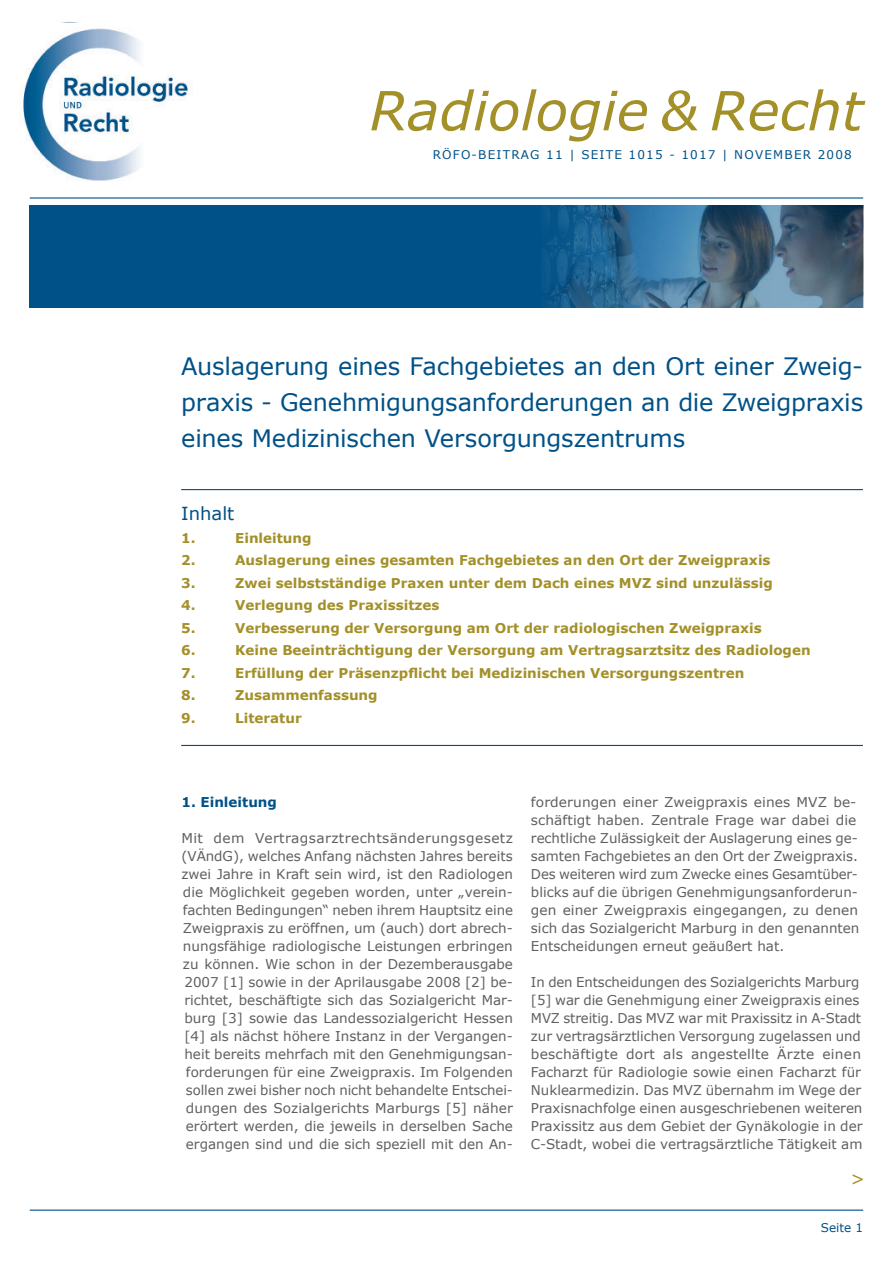
<style>
.page{position:relative;width:893px;height:1263px;background:#fff}
.page>*{position:absolute;margin:0;border:0;box-sizing:border-box;transform-origin:0 0}
.t1{font:italic 54px "Verdana";color:#a39029}
.Headline_14pt___ZA_1{font:24px/36px "Verdana";letter-spacing:-.01em;color:#005187;text-align:justify}
.t2{font:18px "Verdana";color:#005187}
.t3{font:18px "Verdana";color:#a39029}
.Fließtext{font:13.5px/18px "Verdana";color:#5f5f62}
.t4{font:700 13.5px "Verdana";color:#a39029}
.Subhead_9pt___ZA_12{font:700 13.5px "Verdana";color:#005187}
.t5{font:12px "Verdana";letter-spacing:.1em;color:#005187}
</style>
<div class="page">
<hr style="left:30px;top:1209px;width:833px;height:2px;background:#005187">
<img style="left:23px;top:28px;width:170px;height:153px">
<hr style="left:181px;top:745px;width:682px;height:1px;background:#005187">
<hr style="left:30px;top:197px;width:833px;height:2px;background:#005187">
<div style="left:30px;top:206px;width:833px;height:102px;background:#005187"></div>
<img style="left:542px;top:206px;width:321px;height:102px">
<hr style="left:181px;top:489px;width:682px;height:1px;background:#005187">
<p class="t1" style="left:369px;top:74px;width:495px">Radiologie &amp; Recht</p>
<p class="t5" style="left:433px;top:146px;width:421px">RÖFO-BEITRAG 11 | SEITE 1015 - 1017 | NOVEMBER 2008</p>
<p class="Headline_14pt___ZA_1" style="left:181px;top:348px;width:683px">Auslagerung eines Fachgebietes an den Ort einer Zweig&shy;praxis - Genehmigungsanforderungen an die Zweigpraxis eines Medizinischen Versorgungszentrums</p>
<p class="t2" style="left:181px;top:501px;width:55px">Inhalt</p>
<p class="t4" style="left:181px;top:528px;width:16px">1.</p>
<p class="t4" style="left:235px;top:528px;width:78px">Einleitung</p>
<p class="t4" style="left:181px;top:551px;width:16px">2.</p>
<p class="t4" style="left:235px;top:551px;width:537px">Auslagerung eines gesamten Fachgebietes an den Ort der Zweigpraxis</p>
<p class="t4" style="left:181px;top:573px;width:16px">3.</p>
<p class="t4" style="left:235px;top:573px;width:539px">Zwei selbstständige Praxen unter dem Dach eines MVZ sind unzulässig</p>
<p class="t4" style="left:181px;top:596px;width:16px">4.</p>
<p class="t4" style="left:235px;top:596px;width:206px">Verlegung des Praxissitzes</p>
<p class="t4" style="left:181px;top:618px;width:16px">5.</p>
<p class="t4" style="left:235px;top:618px;width:528px">Verbesserung der Versorgung am Ort der radiologischen Zweigpraxis</p>
<p class="t4" style="left:181px;top:641px;width:16px">6.</p>
<p class="t4" style="left:235px;top:641px;width:577px">Keine Beeinträchtigung der Versorgung am Vertragsarztsitz des Radiologen</p>
<p class="t4" style="left:181px;top:663px;width:16px">7.</p>
<p class="t4" style="left:235px;top:663px;width:511px">Erfüllung der Präsenzpflicht bei Medizinischen Versorgungszentren</p>
<p class="t4" style="left:181px;top:686px;width:16px">8.</p>
<p class="t4" style="left:235px;top:686px;width:144px">Zusammenfassung</p>
<p class="t4" style="left:181px;top:708px;width:16px">9.</p>
<p class="t4" style="left:235px;top:708px;width:68px">Literatur</p>
<p class="Subhead_9pt___ZA_12" style="left:181px;top:793px;width:97px">1. Einleitung</p>
<p class="Fließtext" style="left:181px;top:829px;width:333px;text-align:center">Mit dem Vertragsarztrechtsänderungsgesetz (VÄndG), welches Anfang nächsten Jahres bereits zwei Jahre in Kraft sein wird, ist den Radiologen die Möglichkeit gegeben worden, unter „verein&shy;fachten Bedingungen“ neben ihrem Hauptsitz eine Zweigpraxis zu eröffnen, um (auch) dort abrech&shy;nungsfähige radiologische Leistungen erbringen zu können. Wie schon in der Dezemberausgabe 2007 [1] sowie in der Aprilausgabe 2008 [2] be&shy;richtet, beschäftigte sich das Sozialgericht Mar&shy;burg [3] sowie das Landessozialgericht Hessen [4] als nächst höhere Instanz in der Vergangen&shy;heit bereits mehrfach mit den Genehmigungsan&shy;forderungen für eine Zweigpraxis. Im Folgenden sollen zwei bisher noch nicht behandelte Entschei&shy;dungen des Sozialgerichts Marburgs [5] näher erörtert werden, die jeweils in derselben Sache ergangen sind und die sich speziell mit den An-</p>
<p class="Fließtext" style="left:531px;top:793px;width:330px">forderungen einer Zweigpraxis eines MVZ be&shy;schäftigt haben. Zentrale Frage war dabei die rechtliche Zulässigkeit der Auslagerung eines ge&shy;samten Fachgebietes an den Ort der Zweigpraxis.<br>Des weiteren wird zum Zwecke eines Gesamtüber&shy;blicks auf die übrigen Genehmigungsanforderun&shy;gen einer Zweigpraxis eingegangen, zu denen sich das Sozialgericht Marburg in den genannten Entscheidungen erneut geäußert hat.</p>
<p class="Fließtext" style="left:531px;top:973px;width:333px">In den Entscheidungen des Sozialgerichts Marburg [5] war die Genehmigung einer Zweigpraxis eines MVZ streitig. Das MVZ war mit Praxissitz in A-Stadt zur vertragsärztlichen Versorgung zugelassen und beschäftigte dort als angestellte Ärzte einen Facharzt für Radiologie sowie einen Facharzt für Nuklearmedizin. Das MVZ übernahm im Wege der Praxisnachfolge einen ausgeschriebenen weiteren Praxissitz aus dem Gebiet der Gynäkologie in der C-Stadt, wobei die vertragsärztliche Tätigkeit am</p>
<p class="t3" style="left:850px;top:1166px;width:16px">&gt;</p>
<p class="t5" style="left:821px;top:1219px;width:44px">Seite 1</p>
</div>
